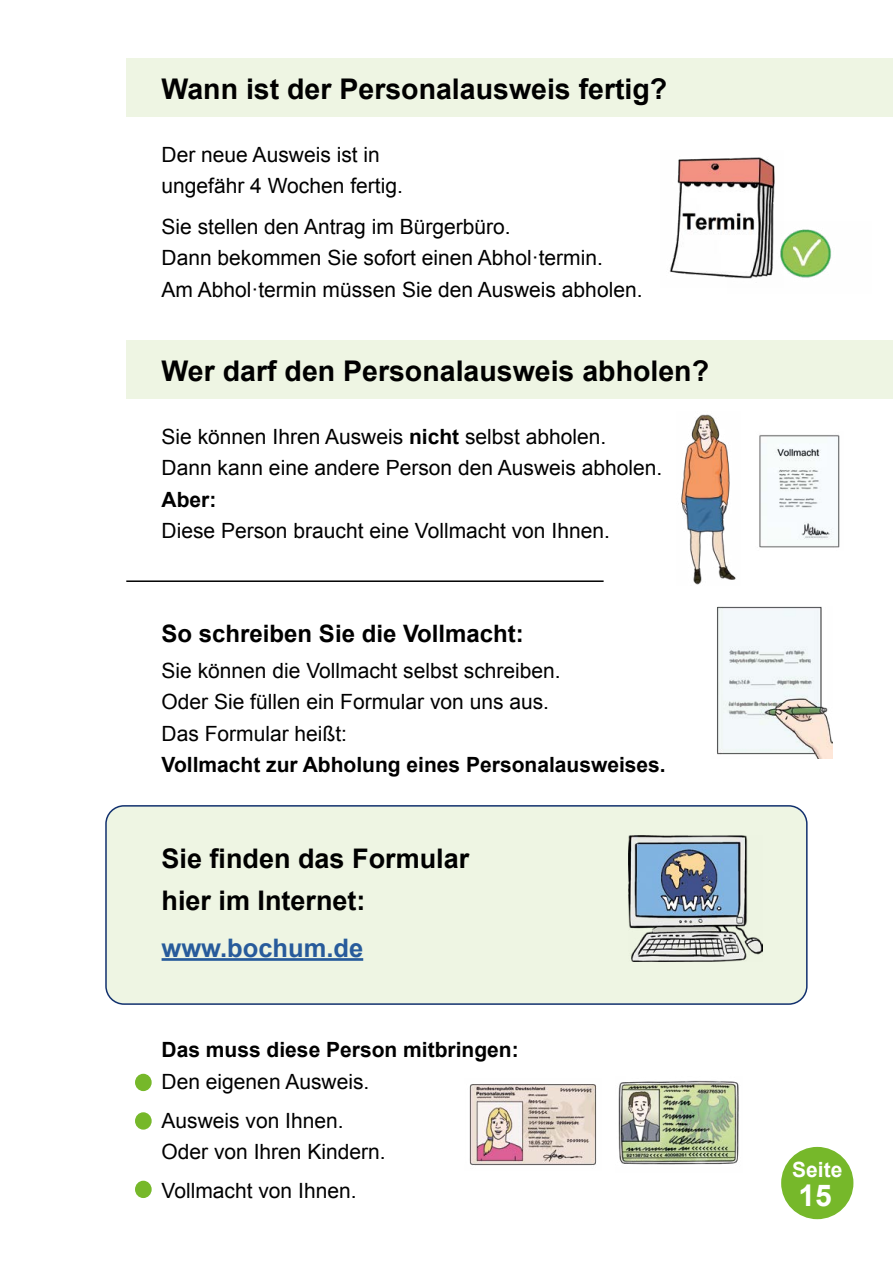
<style>
.page{position:relative;width:893px;height:1263px;background:#fff}
.page>*{position:absolute;margin:0;border:0;box-sizing:border-box;transform-origin:0 0}
.t1{font:700 30px "Arial";color:#fff}
.t2{font:700 28.5px "Arial";color:#000}
.t3{font:700 27px/42px "Arial";color:#000}
.t4{font:700 25.5px "Arial";color:#275b9b}
.t5{font:700 24px "Arial";color:#000}
.t6{font:21px/31.5px "Arial";color:#000}
.t7{font:700 21px "Arial";color:#000}
.t8{font:700 21px "Arial";color:#fff}
.s1{font-weight:700}
</style>
<div class="page">
<div style="left:781px;top:1147px;width:72px;height:72px;background:#76b82a;border-radius:50%"></div>
<div style="left:106px;top:806px;width:701px;height:198px;background:#eef5e3;border-radius:18px"></div>
<div style="left:105px;top:805px;width:703px;height:200px;border:2px solid #11306e;border-radius:18px"></div>
<div style="left:126px;top:58px;width:767px;height:58px;background:#eef5e3"></div>
<div style="left:126px;top:340px;width:767px;height:59px;background:#eef5e3"></div>
<hr style="left:126px;top:580px;width:478px;height:2px;background:#000">
<div style="left:135px;top:1112px;width:17px;height:18px;background:#76b82a;border-radius:50%"></div>
<div style="left:135px;top:1181px;width:17px;height:17px;background:#76b82a;border-radius:50%"></div>
<div style="left:135px;top:1074px;width:17px;height:17px;background:#76b82a;border-radius:50%"></div>
<hr style="left:162px;top:958px;width:201px;height:3px;background:#275b9b">
<img style="left:783px;top:229px;width:48px;height:49px">
<img style="left:669px;top:157px;width:114px;height:122px">
<img style="left:681px;top:414px;width:55px;height:171px">
<img style="left:759px;top:434px;width:81px;height:114px">
<img style="left:628px;top:836px;width:134px;height:126px">
<img style="left:717px;top:606px;width:115px;height:152px">
<img style="left:469px;top:1084px;width:128px;height:82px">
<img style="left:618px;top:1080px;width:121px;height:85px">
<h2 class="t2" style="left:162px;top:70px;width:507px">Wann ist der Personalausweis fertig?</h2>
<p class="t6" style="left:162px;top:139px;width:243px">Der neue Ausweis ist in ungefähr 4 Wochen fertig.</p>
<p class="t6" style="left:162px;top:211px;width:482px">Sie stellen den Antrag im Bürgerbüro.<br>Dann bekommen Sie sofort einen Abhol·termin.<br>Am Abhol·termin müssen Sie den Ausweis abholen.</p>
<h2 class="t2" style="left:162px;top:352px;width:549px">Wer darf den Personalausweis abholen?</h2>
<p class="t6" style="left:162px;top:421px;width:502px">Sie können Ihren Ausweis <span class="s1">nicht</span> selbst abholen.<br>Dann kann eine andere Person den Ausweis abholen.</p>
<p class="t7" style="left:162px;top:485px;width:56px">Aber:</p>
<p class="t6" style="left:162px;top:515px;width:450px">Diese Person braucht eine Vollmacht von Ihnen.</p>
<p class="t5" style="left:162px;top:617px;width:364px">So schreiben Sie die Vollmacht:</p>
<p class="t6" style="left:162px;top:655px;width:401px">Sie können die Vollmacht selbst schreiben.<br>Oder Sie füllen ein Formular von uns aus.<br>Das Formular heißt:</p>
<p class="t7" style="left:162px;top:751px;width:506px">Vollmacht zur Abholung eines Personalausweises.</p>
<p class="t3" style="left:162px;top:839px;width:309px">Sie finden das Formular hier im Internet:</p>
<p class="t4" style="left:162px;top:931px;width:203px">www.bochum.de</p>
<p class="t7" style="left:162px;top:1036px;width:359px">Das muss diese Person mitbringen:</p>
<p class="t6" style="left:162px;top:1062px;width:209px;line-height:39px">Den eigenen Ausweis.<br>Ausweis von Ihnen.</p>
<p class="t6" style="left:162px;top:1132px;width:226px;line-height:39px">Oder von Ihren Kindern.<br>Vollmacht von Ihnen.</p>
<p class="t8" style="left:792px;top:1155px;width:52px">Seite</p>
<h1 class="t1" style="left:798px;top:1176px;width:35px">15</h1>
</div>
